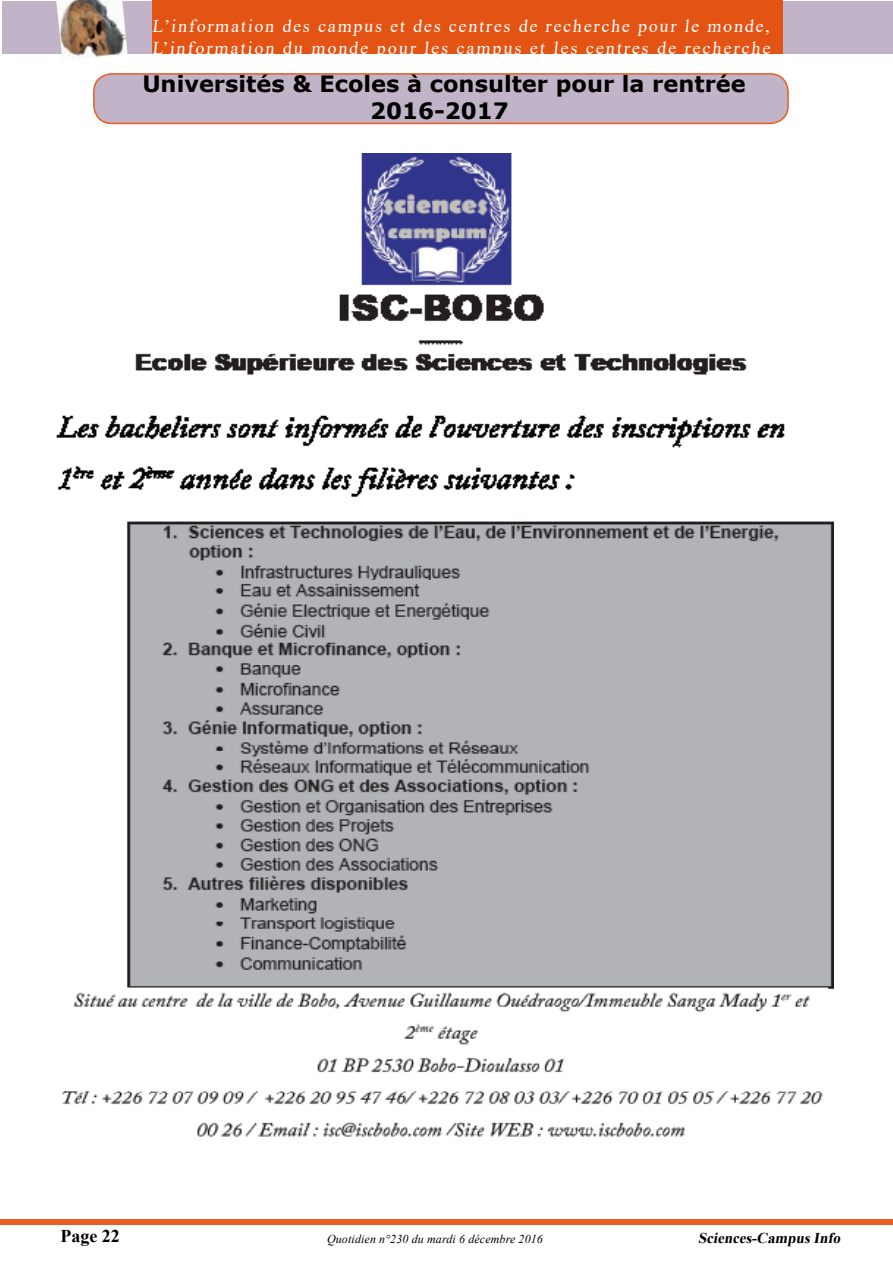
<style>
.page{position:relative;width:893px;height:1263px;background:#fff}
.page>*{position:absolute;margin:0;border:0;box-sizing:border-box;transform-origin:0 0}
.t1{font:700 22.5px/27px "Verdana";color:#000;text-align:center}
.t2{font:18px/21.6px "Times New Roman";letter-spacing:.105em;color:#fff}
.t3{font:700 18px "Times New Roman";color:#000}
.t4{font:italic 700 15px "Times New Roman";color:#000}
.t5{font:italic 12px "Times New Roman";letter-spacing:.01em;color:#000}
</style>
<div class="page">
<div style="left:1px;top:1219px;width:892px;height:6px;background:#ea5c24"></div>
<div style="left:2px;top:1px;width:891px;height:53px;background:#c2b4c8"></div>
<div style="left:152px;top:0;width:630px;height:54px;background:#e35414"></div>
<img style="left:56px;top:0;width:72px;height:59px">
<div style="left:94px;top:74px;width:694px;height:49px;background:#c2b4c8;border-radius:18px"></div>
<div style="left:93px;top:73px;width:696px;height:51px;border:2px solid #ea5c24;border-radius:18px"></div>
<img style="left:56px;top:153px;width:777px;height:984px">
<p class="t2" style="left:152px;top:15px;width:622px">L’information des campus et des centres de recherche pour le monde,<br>L’information du monde pour les campus et les centres de recherche</p>
<p class="t1" style="left:142px;top:70px;width:605px">Universités &amp; Ecoles à consulter pour la rentrée<br>2016-2017</p>
<p class="t3" style="left:60px;top:1223px;width:61px">Page 22</p>
<p class="t5" style="left:327px;top:1231px;width:217px">Quotidien n°230 du mardi 6 décembre 2016</p>
<p class="t4" style="left:698px;top:1227px;width:147px">Sciences-CampusInfo</p>
</div>
